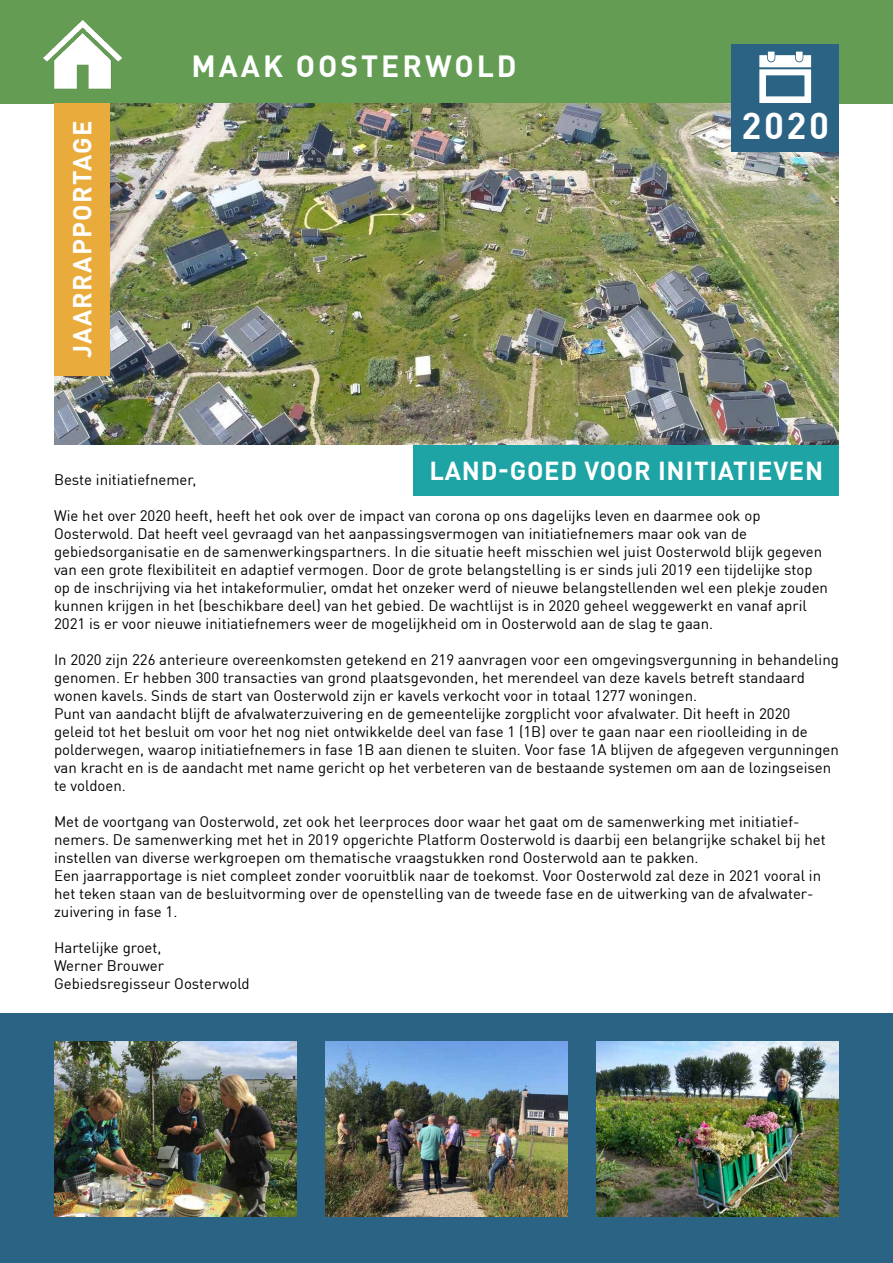
<style>
.page{position:relative;width:893px;height:1263px;background:#fff}
.page>*{position:absolute;margin:0;border:0;box-sizing:border-box;transform-origin:0 0}
.t1{font:700 36.75px "DINOT";color:#fff}
.t2{font:700 30px "DINOT";letter-spacing:.1em;color:#fff}
.t3{font:700 25.5px "DINOT";letter-spacing:.03em;color:#fff}
.t4{font:700 25.5px "DINOT";letter-spacing:.05em;color:#fff}
.t5{font:15px/18px "DINOT";color:#000}
</style>
<div class="page">
<div style="left:414px;top:445px;width:425px;height:51px;background:#1ea4a5"></div>
<div style="left:0;top:1013px;width:893px;height:250px;background:#2b6385"></div>
<div style="left:0;top:0;width:893px;height:103px;background:#649c54"></div>
<img style="left:43px;top:20px;width:79px;height:69px">
<img style="left:54px;top:103px;width:785px;height:342px">
<div style="left:54px;top:103px;width:55px;height:272px;background:#e9ab3c"></div>
<img style="left:54px;top:1042px;width:243px;height:174px">
<img style="left:325px;top:1042px;width:243px;height:174px">
<img style="left:596px;top:1042px;width:243px;height:174px">
<div style="left:731px;top:44px;width:108px;height:108px;background:#2b6385"></div>
<svg style="left:759px;top:52px;width:52px;height:51px"></svg>
<h3 class="t4" style="left:62px;top:358px;width:238px;rotate:-90deg">JAARRAPPORTAGE</h3>
<h2 class="t2" style="left:191px;top:43px;width:327px">MAAK OOSTERWOLD</h2>
<h1 class="t1" style="left:741px;top:97px;width:89px">2020</h1>
<h3 class="t3" style="left:429px;top:451px;width:395px">LAND-GOED VOOR INITIATIEVEN</h3>
<p class="t5" style="left:54px;top:469px;width:144px">Beste initiatiefnemer,</p>
<p class="t5" style="left:54px;top:505px;width:776px">Wie het over 2020 heeft, heeft het ook over de impact van corona op ons dagelijks leven en daarmee ook op Oosterwold. Dat heeft veel gevraagd van het aanpassingsvermogen van initiatiefnemers maar ook van de gebiedsorganisatie en de samenwerkingspartners. In die situatie heeft misschien wel juist Oosterwold blijk gegeven van een grote flexibiliteit en adaptief vermogen. Door de grote belangstelling is er sinds juli 2019 een tijdelijke stop op de inschrijving via het intakeformulier, omdat het onzeker werd of nieuwe belangstellenden wel een plekje zouden kunnen krijgen in het (beschikbare deel) van het gebied. De wachtlijst is in 2020 geheel weggewerkt en vanaf april 2021 is er voor nieuwe initiatiefnemers weer de mogelijkheid om in Oosterwold aan de slag te gaan.</p>
<p class="t5" style="left:54px;top:649px;width:786px">In 2020 zijn 226 anterieure overeenkomsten getekend en 219 aanvragen voor een omgevingsvergunning in behandeling genomen. Er hebben 300 transacties van grond plaatsgevonden, het merendeel van deze kavels betreft standaard wonen kavels. Sinds de start van Oosterwold zijn er kavels verkocht voor in totaal 1277 woningen.<br>Punt van aandacht blijft de afvalwaterzuivering en de gemeentelijke zorgplicht voor afvalwater. Dit heeft in 2020<br>geleid tot het besluit om voor het nog niet ontwikkelde deel van fase 1 (1B) over te gaan naar een rioolleiding in de polderwegen, waarop initiatiefnemers in fase 1B aan dienen te sluiten. Voor fase 1A blijven de afgegeven vergunningen van kracht en is de aandacht met name gericht op het verbeteren van de bestaande systemen om aan de lozingseisen te voldoen.</p>
<p class="t5" style="left:54px;top:811px;width:773px">Met de voortgang van Oosterwold, zet ook het leerproces door waar het gaat om de samenwerking met initiatief&shy;nemers. De samenwerking met het in 2019 opgerichte Platform Oosterwold is daarbij een belangrijke schakel bij het instellen van diverse werkgroepen om thematische vraagstukken rond Oosterwold aan te pakken.<br>Een jaarrapportage is niet compleet zonder vooruitblik naar de toekomst. Voor Oosterwold zal deze in 2021 vooral in het teken staan van de besluitvorming over de openstelling van de tweede fase en de uitwerking van de afvalwater&shy;zuivering in fase 1.</p>
<p class="t5" style="left:54px;top:937px;width:197px">Hartelijke groet,<br>Werner Brouwer<br>Gebiedsregisseur Oosterwold</p>
</div>
